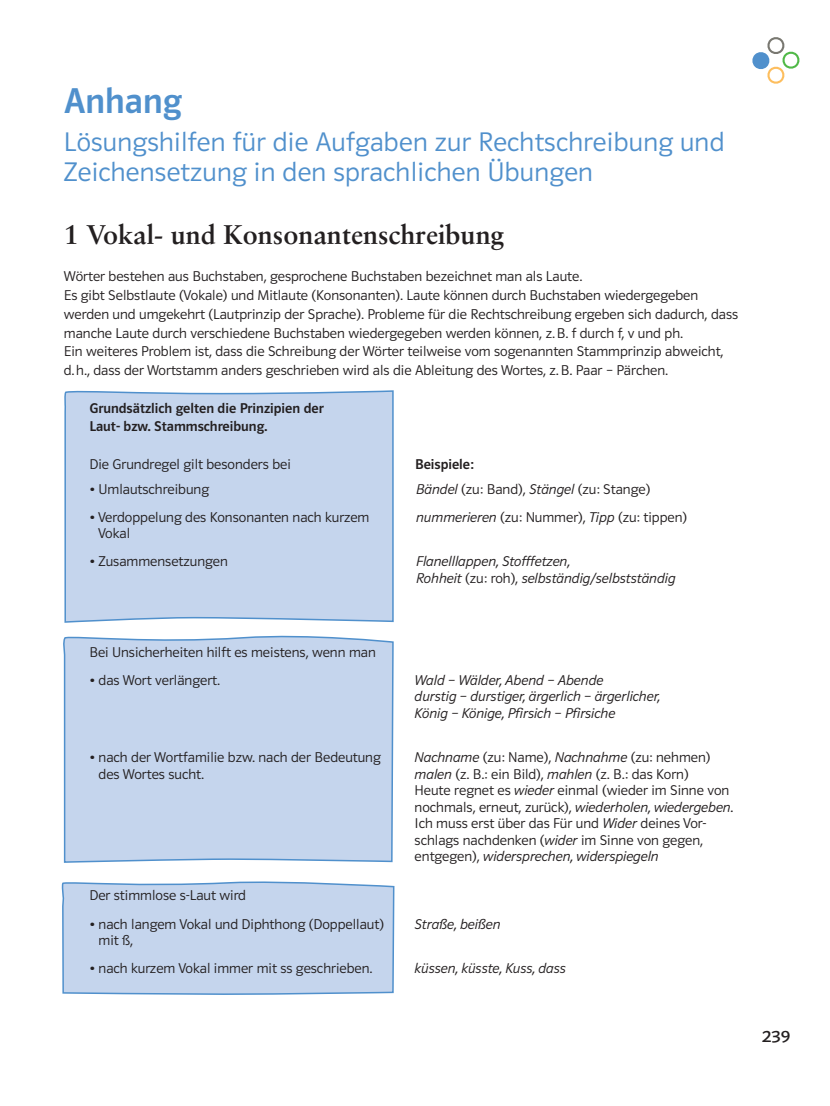
<style>
.page{position:relative;width:830px;height:1106px;background:#fff}
.page>*{position:absolute;margin:0;border:0;box-sizing:border-box;transform-origin:0 0}
.t1{font:36px "Polo ST11 K Krftg";color:#5090cc}
.t2{font:27px/30px "Polo ST11 K Leicht";letter-spacing:.01em;color:#5090cc}
.t3{font:700 27px "Sabon";color:#231f20}
.t4{font:17.4px "Polo ST11 K Buch";color:#231f20;scale:1.12 1}
.t5{font:14.25px/16.5px "Polo ST11 K Leicht";color:#231f20}
.t6{font:14.25px/16.5px "Polo ST11 K Leicht Kursiv";color:#231f20}
.t7{font:14.25px/18.8px "Polo ST11 K Krftg";color:#231f20}
.s1{font-family:"Polo ST11 K Leicht Kursiv"}
.s2{font-family:"Polo ST11 K Leicht"}
</style>
<div class="page">
<svg style="left:752px;top:37px;width:48px;height:47px"></svg>
<svg style="left:61px;top:881px;width:334px;height:114px;background:#c2d3ec"></svg>
<div style="left:63px;top:635px;width:331px;height:227px;background:#c5d5ed"></div>
<div style="left:64px;top:390px;width:330px;height:233px;background:#c5d5ed"></div>
<h1 class="t1" style="left:64px;top:81px;width:119px">Anhang</h1>
<h2 class="t2" style="left:64px;top:127px;width:661px">Lösungshilfen für die Aufgaben zur Rechtschreibung und<br>Zeichensetzung in den sprachlichen Übungen</h2>
<h2 class="t3" style="left:64px;top:218px;width:441px">1 Vokal- und Konsonantenschreibung</h2>
<p class="t5" style="left:64px;top:267px;width:675px;line-height:18.8px">Wörter bestehen aus Buchstaben, gesprochene Buchstaben bezeichnet man als Laute.<br>Es gibt Selbstlaute (Vokale) und Mitlaute (Konsonanten). Laute können durch Buchstaben wiedergegeben werden und umgekehrt (Lautprinzip der Sprache). Probleme für die Rechtschreibung ergeben sich dadurch, dass manche Laute durch verschiedene Buchstaben wiedergegeben werden können, z. B. f durch f, v und ph.<br>Ein weiteres Problem ist, dass die Schreibung der Wörter teilweise vom sogenannten Stammprinzip abweicht,<br>d. h., dass der Wortstamm anders geschrieben wird als die Ableitung des Wortes, z. B. Paar – Pärchen.</p>
<p class="t7" style="left:89px;top:398px;width:236px">Grundsätzlich gelten die Prinzipien der<br>Laut- bzw. Stammschreibung.</p>
<p class="t5" style="left:89px;top:456px;width:203px">Die Grundregel gilt besonders bei</p>
<p class="t7" style="left:415px;top:455px;width:60px">Beispiele:</p>
<p class="t5" style="left:89px;top:481px;width:121px">• Umlautschreibung</p>
<p class="t5" style="left:416px;top:481px;width:235px"><span class="s1">Bändel</span> (zu: Band), <span class="s1">Stängel</span> (zu: Stange)</p>
<p class="t5" style="left:98px;top:509px;width:273px;text-indent:-9px">• Verdoppelung des Konsonanten nach kurzem<br>Vokal</p>
<p class="t5" style="left:416px;top:509px;width:272px"><span class="s1">nummerieren</span> (zu: Nummer), <span class="s1">Tipp</span> (zu: tippen)</p>
<p class="t5" style="left:89px;top:553px;width:140px">• Zusammensetzungen</p>
<p class="t6" style="left:416px;top:553px;width:261px">Flanelllappen, Stofffetzen,<br>Rohheit <span class="s2">(zu: roh),</span> selbständig/selbstständig</p>
<p class="t5" style="left:89px;top:643px;width:288px">Bei Unsicherheiten hilft es meistens, wenn man</p>
<p class="t5" style="left:89px;top:671px;width:132px">• das Wort verlängert.</p>
<p class="t6" style="left:414px;top:671px;width:247px">Wald – Wälder, Abend – Abende<br>durstig – durstiger, ärgerlich – ärgerlicher,<br>König – Könige, Pfirsich – Pfirsiche</p>
<p class="t5" style="left:98px;top:749px;width:284px;text-indent:-9px">• nach der Wortfamilie bzw. nach der Bedeutung des Wortes sucht.</p>
<p class="t5" style="left:414px;top:749px;width:320px"><span class="s1">Nachname</span> (zu: Name), <span class="s1">Nachnahme</span> (zu: nehmen) <span class="s1">malen</span> (z. B.: ein Bild), <span class="s1">mahlen</span> (z. B.: das Korn)<br>Heute regnet es <span class="s1">wieder</span> einmal (wieder im Sinne von nochmals, erneut, zurück), <span class="s1">wiederholen, wiedergeben.<br></span>Ich muss erst über das Für und <span class="s1">Wider</span> deines Vor&shy;schlags nachdenken (<span class="s1">wider</span> im Sinne von gegen,</p>
<p class="t6" style="left:414px;top:848px;width:245px"><span class="s2">entgegen),</span> widersprechen, widerspiegeln</p>
<p class="t5" style="left:89px;top:887px;width:158px">Der stimmlose s-Laut wird</p>
<p class="t5" style="left:98px;top:915px;width:287px;text-indent:-9px">• nach langem Vokal und Diphthong (Doppellaut) mit ß,</p>
<p class="t6" style="left:414px;top:915px;width:87px">Straße, beißen</p>
<p class="t5" style="left:89px;top:960px;width:284px">• nach kurzem Vokal immer mit ss geschrieben.</p>
<p class="t6" style="left:414px;top:960px;width:153px">küssen, küsste, Kuss, dass</p>
<p class="t4" style="left:761px;top:1026px;width:27px">239</p>
</div>
